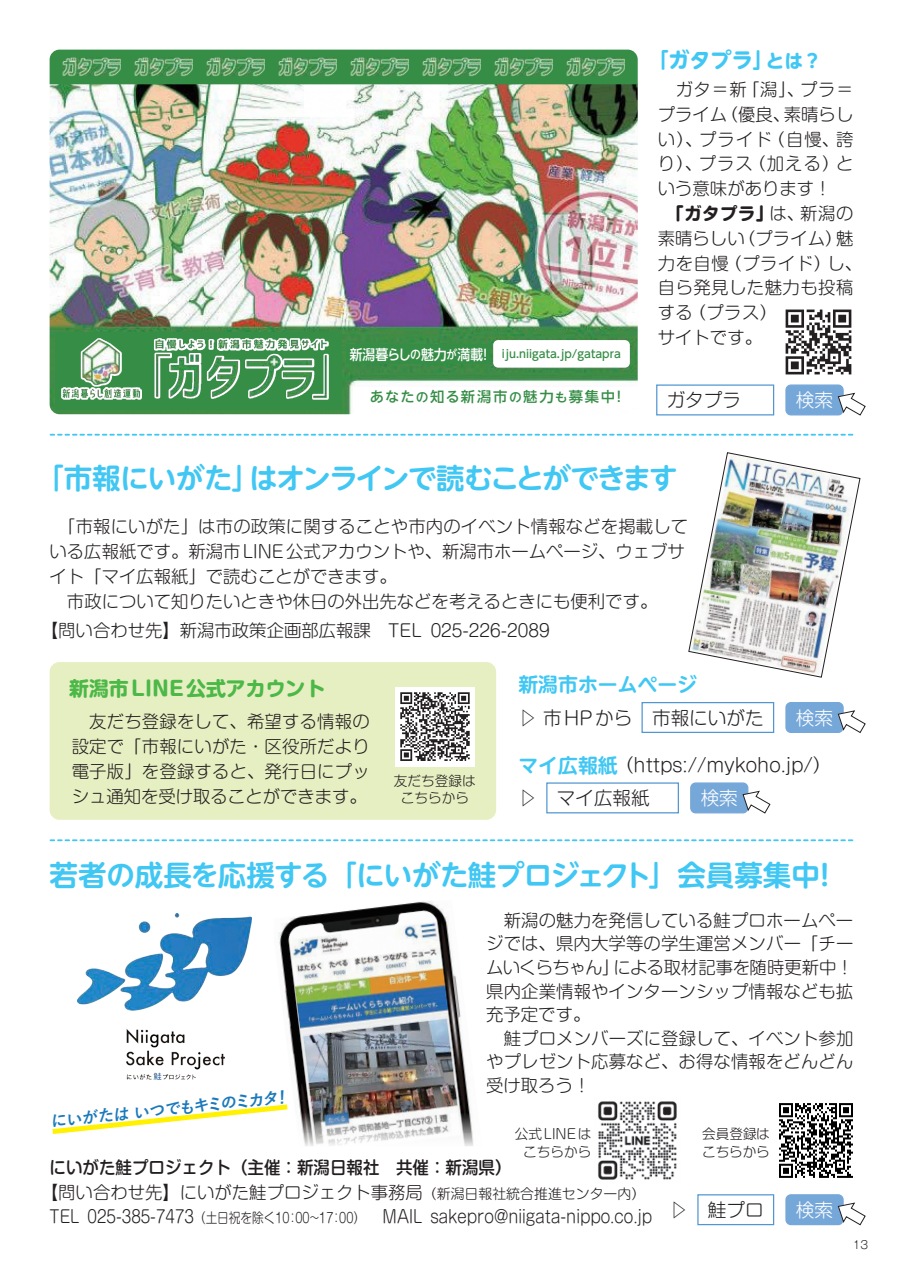
<style>
.page{position:relative;width:903px;height:1275px;background:#fff}
.page>*{position:absolute;margin:0;border:0;box-sizing:border-box;transform-origin:0 0}
.t1{font:700 28.53px "UD Shin M Go Pr 6 N De";letter-spacing:-.025em;color:#40c7f4}
.t2{font:700 28.53px "UD Shin M Go Pr 6 N De";letter-spacing:-.055em;color:#40c7f4}
.t3{font:700 21px "UD Shin M Go Pr 6 N";color:#40c7f4}
.t4{font:700 19.78px "Shin M Go Pr 6 N";color:#4cb848}
.t5{font:700 19.78px "UD Shin M Go Pr 6 N De";color:#40c7f4}
.t6{font:300 18.55px/32.9px "Shin M Go Pr 6 N";color:#231f20}
.t7{font:300 18.55px "Shin M Go Pr 6 N";color:#fff}
.t8{font:300 17.32px/23.6px "Shin M Go Pr 6 N";color:#231f20}
.t9{font:300 17.32px/24.8px "Shin M Go Pr 6 N";letter-spacing:.025em;color:#231f20}
.t10{font:300 17.32px "Shin M Go Pr 6 N";color:#231f20;scale:.89 1}
.t11{font:500 17.32px "Shin M Go Pr 6 N";color:#231f20;scale:.95 1}
.t12{font:700 16.1px "Yu Go Pr 6 N";color:#1b79bb}
.t13{font:500 14.35px "UD Shin Go NT Pr 6 N";letter-spacing:.125em;color:#368d46}
.t14{font:500 14.35px "UD Shin Go NT Pr 6 N";color:#fff;scale:.9 1}
.t15{font:300 13.65px/17.3px "Shin M Go Pr 6 N";color:#231f20;text-align:center}
.t16{font:500 11.2px "UD Shin Go NT Pr 6 N";color:#368d46}
.t17{font:300 11.2px "Gothic MB101 Pr 6 N";color:#231f20}
.s1{font-size:12.08px}
.s2{font-size:12.78px}
.s3{font-size:18.55px}
.s4{font-weight:700}
.s5{font-family:"UD Shin M Go Pr 6 N De";font-weight:700;font-size:19.78px;color:#40c7f4}
.s6{font-size:13.83px}
</style>
<div class="page">
<div style="left:50px;top:662px;width:446px;height:158px;background:#e6efc1;border-radius:10px"></div>
<svg style="left:51px;top:434px;width:801px;height:2px"></svg>
<svg style="left:51px;top:839px;width:801px;height:2px"></svg>
<img style="left:688px;top:452px;width:173px;height:226px">
<img style="left:50px;top:84px;width:588px;height:330px">
<img style="left:785px;top:309px;width:67px;height:66px">
<div style="left:656px;top:384px;width:118px;height:31px;border:1px solid #5296d1"></div>
<div style="left:786px;top:385px;width:57px;height:30px;background:#76a7d9;border-radius:5px"></div>
<div style="left:785px;top:384px;width:59px;height:31px;border:1px solid #76a7d9;border-radius:5px"></div>
<svg style="left:837px;top:392px;width:29px;height:24px"></svg>
<div style="left:50px;top:50px;width:588px;height:34px;background:#368d46"></div>
<img style="left:62px;top:58px;width:59px;height:18px">
<img style="left:134px;top:58px;width:59px;height:18px">
<img style="left:206px;top:58px;width:59px;height:18px">
<img style="left:278px;top:58px;width:59px;height:18px">
<img style="left:350px;top:58px;width:59px;height:18px">
<img style="left:422px;top:58px;width:59px;height:18px">
<img style="left:494px;top:58px;width:59px;height:18px">
<img style="left:566px;top:58px;width:59px;height:18px">
<div style="left:395px;top:687px;width:79px;height:79px;background:#fff"></div>
<img style="left:400px;top:692px;width:70px;height:69px">
<div style="left:641px;top:702px;width:133px;height:31px;border:1px solid #5296d1"></div>
<div style="left:786px;top:703px;width:57px;height:29px;background:#76a7d9;border-radius:5px"></div>
<div style="left:785px;top:702px;width:59px;height:31px;border:1px solid #76a7d9;border-radius:5px"></div>
<svg style="left:837px;top:709px;width:29px;height:24px"></svg>
<div style="left:546px;top:782px;width:133px;height:31px;border:1px solid #5296d1"></div>
<div style="left:691px;top:783px;width:57px;height:30px;background:#76a7d9;border-radius:5px"></div>
<div style="left:690px;top:782px;width:58px;height:31px;border:1px solid #76a7d9;border-radius:5px"></div>
<svg style="left:742px;top:790px;width:29px;height:24px"></svg>
<img style="left:779px;top:1103px;width:74px;height:75px">
<img style="left:598px;top:1101px;width:79px;height:79px">
<img style="left:78px;top:913px;width:174px;height:166px">
<div style="left:697px;top:1194px;width:77px;height:31px;border:1px solid #5296d1"></div>
<div style="left:786px;top:1195px;width:57px;height:29px;background:#76a7d9;border-radius:5px"></div>
<div style="left:785px;top:1194px;width:59px;height:31px;border:1px solid #76a7d9;border-radius:5px"></div>
<svg style="left:837px;top:1202px;width:29px;height:24px"></svg>
<img style="left:278px;top:901px;width:195px;height:245px">
<svg style="left:52px;top:1101px;width:241px;height:36px"></svg>
<div style="left:56px;top:332px;width:286px;height:77px;background:#368d46"></div>
<svg style="left:63px;top:338px;width:265px;height:62px"></svg>
<img style="left:61px;top:339px;width:267px;height:60px">
<div style="left:346px;top:344px;width:144px;height:20px;background:#368d46"></div>
<div style="left:353px;top:387px;width:284px;height:20px;background:#fff"></div>
<div style="left:493px;top:340px;width:137px;height:28px;background:#fff;border-radius:5px"></div>
<p class="t14" style="left:350px;top:343px;width:159px">新潟暮らし<span class="s1">の</span>魅力<span class="s1">が</span>満載！</p>
<p class="t13" style="left:370px;top:385px;width:258px">あなた<span class="s2">の</span>知る新潟市<span class="s2">の</span>魅力<span class="s2">も</span>募集中！</p>
<p class="t16" style="left:502px;top:345px;width:121px">iju.niigata.jp/gatapra</p>
<p class="t3" style="left:647px;top:42px;width:176px">「ガタプラ」<span class="s3">とは？</span></p>
<p class="t9" style="left:658px;top:76px;width:206px">　ガタ＝新「潟」、プラ＝プライム（優良、素晴らしい）、プライド（自慢、誇り）、プラス（加える）という意味があります！<br><span class="s4">　「ガタプラ」</span>は、新潟の素晴らしい（プライム）魅力を自慢（プライド）し、自ら発見した魅力も投稿する（プラス）<br>サイトです。</p>
<p class="t6" style="left:667px;top:383px;width:76px">ガタプラ</p>
<p class="t7" style="left:796px;top:385px;width:39px">検索</p>
<h1 class="t2" style="left:35px;top:454px;width:644px">「市報にいがた」はオンラインで読むことができます</h1>
<p class="t8" style="left:50px;top:513px;width:640px;line-height:24.8px">　「市報にいがた」は市の政策に関することや市内のイベント情報などを掲載している広報紙です。新潟市LINE公式アカウントや、新潟市ホームページ、ウェブサイト「マイ広報紙」で読むことができます。<br>　市政について知りたいときや休日の外出先などを考えるときにも便利です。</p>
<p class="t8" style="left:41px;top:618px;width:510px">【問い合わせ先】新潟市政策企画部広報課　TEL 025-226-2089</p>
<p class="t4" style="left:69px;top:671px;width:257px">新潟市 LINE公式アカウント</p>
<p class="t8" style="left:72px;top:708px;width:300px;line-height:24.8px;text-align:justify">　友だち登録をして、希望する情報の設定で「市報にいがた・区役所だより電子版」を登録すると、発行日にプッシュ通知を受け取ることができます。</p>
<p class="t15" style="left:394px;top:771px;width:83px">友だち登録はこちらから</p>
<p class="t5" style="left:518px;top:668px;width:180px">新潟市ホームページ</p>
<p class="t6" style="left:518px;top:700px;width:115px">▷ 市HPから</p>
<p class="t6" style="left:518px;top:748px;width:314px"><span class="s5">マイ広報紙</span> （https://mykoho.jp/）▷ マイ広報紙</p>
<p class="t6" style="left:652px;top:700px;width:113px">市報にいがた</p>
<p class="t7" style="left:796px;top:703px;width:39px">検索</p>
<p class="t7" style="left:701px;top:783px;width:39px">検索</p>
<h1 class="t1" style="left:50px;top:851px;width:791px">若者の成長を応援する「にいがた鮭プロジェクト」会員募集中！</h1>
<p class="t8" style="left:486px;top:907px;width:369px">　新潟の魅力を発信している鮭プロホームページでは、県内大学等の学生運営メンバー「チームいくらちゃん」による取材記事を随時更新中！県内企業情報やインターンシップ情報なども拡充予定です。<br>　鮭プロメンバーズに登録して、イベント参加やプレゼント応募など、お得な情報をどんどん受け取ろう！</p>
<p class="t12" style="left:50px;top:1112px;width:242px;rotate:-6deg">にいがたはいつでもキミのミカタ！</p>
<p class="t15" style="left:702px;top:1125px;width:69px;text-align:left">会員登録はこちらから</p>
<p class="t15" style="left:515px;top:1125px;width:78px;text-align:right">公式LINEはこちらから</p>
<p class="t11" style="left:50px;top:1153px;width:488px">にいがた鮭プロジェクト（主催：新潟日報社　共催：新潟県）</p>
<p class="t8" style="left:41px;top:1179px;width:606px">【問い合わせ先】にいがた鮭プロジェクト事務局<span class="s6">（新潟日報社統合推進センター内）</span></p>
<p class="t10" style="left:50px;top:1203px;width:679px">TEL 025-385-7473<span class="s6">（土日祝を除く10：00~17：00）</span>　 MAIL sakepro@niigata-nippo.co.jp</p>
<p class="t6" style="left:669px;top:1192px;width:96px">▷ 鮭プロ</p>
<p class="t7" style="left:796px;top:1195px;width:39px">検索</p>
<p class="t17" style="left:853px;top:1235px;width:17px">13</p>
</div>
